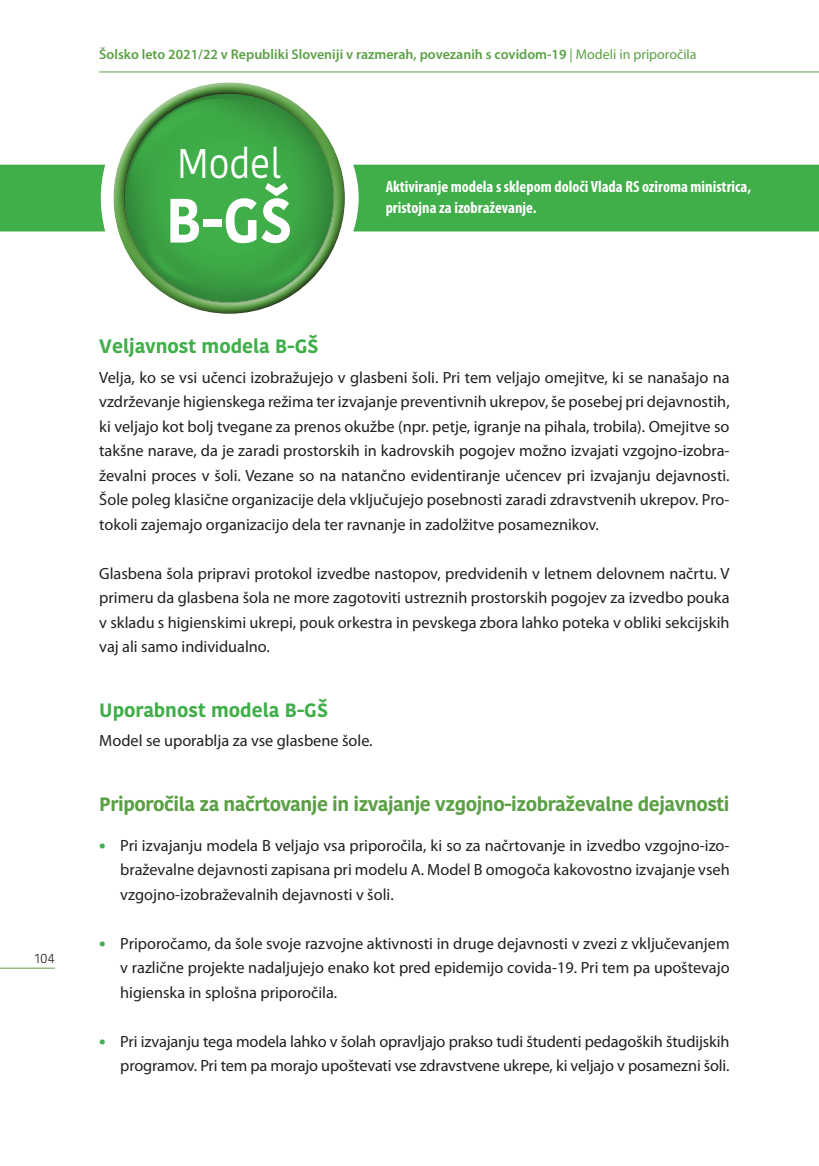
<style>
.page{position:relative;width:819px;height:1166px;background:#fff}
.page>*{position:absolute;margin:0;border:0;box-sizing:border-box;transform-origin:0 0}
.t1{font:700 62.3px "Kohinoor Bangla";color:#fff;scale:.9 1}
.t2{font:41.3px "Kohinoor Bangla";color:#fff;scale:.9 1}
.t3{font:700 19.25px "Kohinoor Bangla";letter-spacing:-.02em;color:#5ba045}
.t4{font:700 19.25px "Kohinoor Bangla";color:#40ae49}
.t5{font:16.28px/24.5px "Myriad Pro";color:#231f20;text-align:justify}
.t6{font:700 condensed 16.28px/21px "Myriad Pro";color:#fff}
.t7{font:600 14px "Myriad Pro";color:#5ba045}
.t8{font:300 14px "Kohinoor Bangla";color:#231f20}
.s1{font-weight:400}
.s2{font-weight:700;font-size:19.25px;color:#40ae49}
</style>
<div class="page">
<hr style="left:99px;top:71px;width:720px;height:1px;background:#5ba045">
<hr style="left:0;top:968px;width:55px;height:1px;background:#5ba045">
<div style="left:111px;top:79px;width:232px;height:229px;background:#fff;opacity:.75"></div>
<div style="left:112px;top:88px;width:234px;height:226px;background:#231f20;opacity:.75"></div>
<img style="left:124px;top:93px;width:210px;height:210px;border-radius:105px">
<div style="left:353px;top:165px;width:466px;height:66px;background:#40ae49"></div>
<div style="left:0;top:165px;width:105px;height:66px;background:#40ae49"></div>
<p class="t8" style="left:35px;top:947px;width:21px">104</p>
<p class="t7" style="left:99px;top:47px;width:599px">Šolsko leto 2021/22 v Republiki Sloveniji v razmerah, povezanih s covidom-19 <span class="s1">| Modeli in priporočila</span></p>
<h2 class="t2" style="left:177px;top:132px;width:117px">Model</h2>
<h1 class="t1" style="left:166px;top:166px;width:142px">B-GŠ</h1>
<p class="t6" style="left:385px;top:176px;width:367px">Aktiviranje modela s sklepom določi Vlada RS oziroma ministrica, pristojna za izobraževanje.</p>
<p class="t4" style="left:99px;top:329px;width:221px">Veljavnost modela B-GŠ</p>
<p class="t5" style="left:99px;top:365px;width:632px">Velja, ko se vsi učenci izobražujejo v glasbeni šoli. Pri tem veljajo omejitve, ki se nanašajo na vzdrževanje higienskega režima ter izvajanje preventivnih ukrepov, še posebej pri dejavnostih, ki veljajo kot bolj tvegane za prenos okužbe (npr. petje, igranje na pihala, trobila). Omejitve so takšne narave, da je zaradi prostorskih in kadrovskih pogojev možno izvajati vzgojno-izobra&shy;ževalni proces v šoli. Vezane so na natančno evidentiranje učencev pri izvajanju dejavnosti.<br>Šole poleg klasične organizacije dela vključujejo posebnosti zaradi zdravstvenih ukrepov. Pro&shy;tokoli zajemajo organizacijo dela ter ravnanje in zadolžitve posameznikov.</p>
<p class="t5" style="left:99px;top:561px;width:632px">Glasbena šola pripravi protokol izvedbe nastopov, predvidenih v letnem delovnem načrtu. V primeru da glasbena šola ne more zagotoviti ustreznih prostorskih pogojev za izvedbo pouka v skladu s higienskimi ukrepi, pouk orkestra in pevskega zbora lahko poteka v obliki sekcijskih vaj ali samo individualno.</p>
<p class="t4" style="left:99px;top:693px;width:230px">Uporabnost modela B-GŠ</p>
<p class="t5" style="left:99px;top:729px;width:275px">Model se uporablja za vse glasbene šole.</p>
<p class="t3" style="left:99px;top:787px;width:631px">Priporočila za načrtovanje in izvajanje vzgojno-izobraževalne dejavnosti</p>
<p class="t5" style="left:120px;top:833px;width:611px;text-indent:-21px"><span class="s2">•</span> Pri izvajanju modela B veljajo vsa priporočila, ki so za načrtovanje in izvedbo vzgojno-izo&shy;braževalne dejavnosti zapisana pri modelu A. Model B omogoča kakovostno izvajanje vseh vzgojno-izobraževalnih dejavnosti v šoli.</p>
<p class="t5" style="left:120px;top:931px;width:611px;text-indent:-21px"><span class="s2">•</span> Priporočamo, da šole svoje razvojne aktivnosti in druge dejavnosti v zvezi z vključevanjem v različne projekte nadaljujejo enako kot pred epidemijo covida-19. Pri tem pa upoštevajo higienska in splošna priporočila.</p>
<p class="t5" style="left:99px;top:1029px;width:632px;text-align:right"><span class="s2">•</span> Pri izvajanju tega modela lahko v šolah opravljajo prakso tudi študenti pedagoških študijskih programov. Pri tem pa morajo upoštevati vse zdravstvene ukrepe, ki veljajo v posamezni šoli.</p>
</div>
